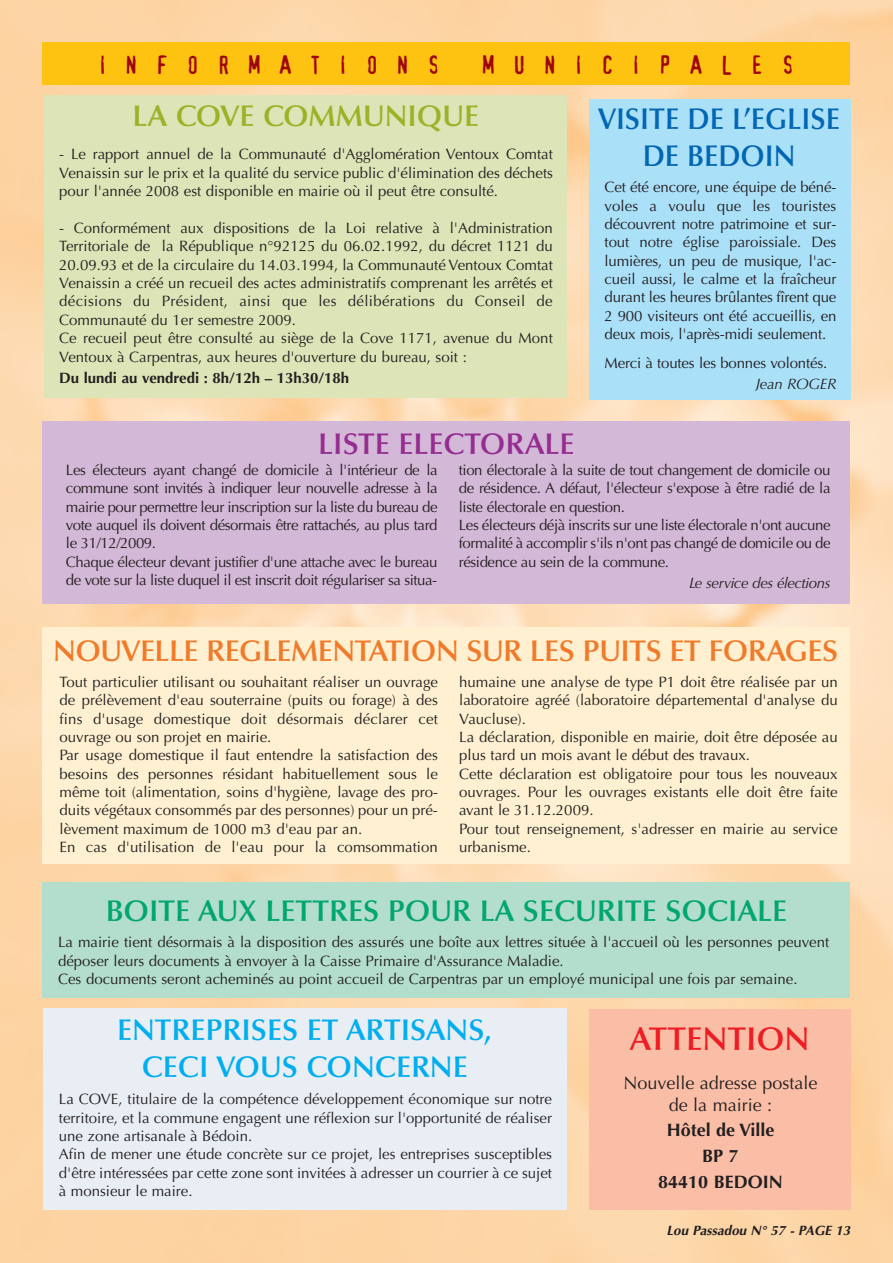
<style>
.page{position:relative;width:893px;height:1263px;background:#fff}
.page>*{position:absolute;margin:0;border:0;box-sizing:border-box;transform-origin:0 0}
.t1{font:600 33px "Optima";color:#ee1d23}
.t2{font:600 30px "Optima";letter-spacing:-.015em;color:#f17a2a}
.t3{font:600 30px/36.8px "Optima";color:#00aeef;text-align:center}
.t4{font:600 30px "Optima";color:#00a66f}
.t5{font:600 30px/36.8px "Optima";color:#0166b3;text-align:center;scale:.95 1}
.t6{font:600 30px "Optima";color:#9cb226}
.t7{font:600 30px "Optima";color:#952d91}
.t8{font:24.75px "Confidential";letter-spacing:.75em;color:#9d070d}
.t9{font:18px/22px "Optima";color:#231f20;text-align:center}
.t10{font:18px/25.8px "Optima Bold TT";color:#231f20;text-align:center}
.t11{font:15px/18.5px "Optima";color:#231f20}
.t12{font:15px/18.5px "Optima";letter-spacing:-.03em;color:#231f20}
.t13{font:15px "Optima Bold TT";color:#231f20}
.t14{font:15px "Optima Italic TT";letter-spacing:-.03em;color:#231f20}
.t15{font:15px "Optima Italic TT";letter-spacing:-.01em;color:#231f20}
.t16{font:italic 700 13.5px "Optima";color:#231f20}
</style>
<div class="page">
<img style="left:0;top:0;width:893px;height:1263px">
<div style="left:43px;top:43px;width:807px;height:42px;background:#fec210"></div>
<div style="left:43px;top:627px;width:807px;height:237px;background:#fef0d0"></div>
<div style="left:43px;top:421px;width:807px;height:183px;background:#d4b8d7"></div>
<div style="left:589px;top:99px;width:261px;height:301px;background:#abe0f9"></div>
<div style="left:589px;top:1009px;width:261px;height:201px;background:#fabea7"></div>
<div style="left:43px;top:882px;width:807px;height:116px;background:#b3ddcc"></div>
<div style="left:43px;top:1008px;width:524px;height:202px;background:#e9eef5"></div>
<div style="left:45px;top:95px;width:522px;height:303px;background:#dde4b7"></div>
<h3 class="t8" style="left:99px;top:51px;width:343px">INFORMATIONS</h3>
<h3 class="t8" style="left:482px;top:51px;width:313px">MUNICIPALES</h3>
<h2 class="t6" style="left:132px;top:103px;width:348px">LA COVE COMMUNIQUE</h2>
<p class="t11" style="left:59px;top:146px;width:495px;text-align:justify">- Le rapport annuel de la Communauté d'Agglomération Ventoux Comtat Venaissin sur le prix et la qualité du service public d'élimination des déchets pour l'année 2008 est disponible en mairie où il peut être consulté.</p>
<p class="t11" style="left:59px;top:220px;width:495px">- Conformément aux dispositions de la Loi relative à l'Administration Territoriale de la République n°92125 du 06.02.1992, du décret 1121 du 20.09.93 et de la circulaire du 14.03.1994, la Communauté Ventoux Comtat Venaissin a créé un recueil des actes administratifs comprenant les arrêtés et décisions du Président, ainsi que les délibérations du Conseil de Communauté du 1er semestre 2009.<br>Ce recueil peut être consulté au siège de la Cove 1171, avenue du Mont Ventoux à Carpentras, aux heures d'ouverture du bureau, soit :</p>
<p class="t13" style="left:59px;top:371px;width:292px">Du lundi au vendredi : 8h/12h – 13h30/18h</p>
<h2 class="t5" style="left:598px;top:103px;width:256px">VISITE DE L’EGLISE<br>DE BEDOIN</h2>
<p class="t11" style="left:605px;top:179px;width:233px;text-align:justify">Cet été encore, une équipe de béné&shy;voles a voulu que les touristes découvrent notre patrimoine et sur&shy;tout notre église paroissiale. Des lumières, un peu de musique, l'ac&shy;cueil aussi, le calme et la fraîcheur durant les heures brûlantes fîrent que 2 900 visiteurs ont été accueillis, en deux mois, l'après-midi seulement.</p>
<p class="t11" style="left:605px;top:355px;width:224px">Merci à toutes les bonnes volontés.</p>
<p class="t15" style="left:756px;top:378px;width:82px">Jean ROGER</p>
<h2 class="t7" style="left:318px;top:432px;width:258px">LISTE ELECTORALE</h2>
<p class="t12" style="left:66px;top:462px;width:373px">Les électeurs ayant changé de domicile à l'intérieur de la commune sont invités à indiquer leur nouvelle adresse à la mairie pour permettre leur inscription sur la liste du bureau de vote auquel ils doivent désormais être rattachés, au plus tard le 31/12/2009.<br>Chaque électeur devant justifier d'une attache avec le bureau de vote sur la liste duquel il est inscrit doit régulariser sa situa-</p>
<p class="t12" style="left:459px;top:462px;width:373px">tion électorale à la suite de tout changement de domicile ou de résidence. A défaut, l'électeur s'expose à être radié de la liste électorale en question.<br>Les électeurs déjà inscrits sur une liste électorale n'ont aucune formalité à accomplir s'ils n'ont pas changé de domicile ou de résidence au sein de la commune.</p>
<p class="t14" style="left:689px;top:577px;width:143px">Le service des élections</p>
<h2 class="t2" style="left:53px;top:639px;width:787px">NOUVELLE REGLEMENTATION SUR LES PUITS ET FORAGES</h2>
<p class="t11" style="left:60px;top:674px;width:380px">Tout particulier utilisant ou souhaitant réaliser un ouvrage de prélèvement d'eau souterraine (puits ou forage) à des fins d'usage domestique doit désormais déclarer cet ouvrage ou son projet en mairie.<br>Par usage domestique il faut entendre la satisfaction des besoins des personnes résidant habituellement sous le même toit (alimentation, soins d'hygiène, lavage des pro&shy;duits végétaux consommés par des personnes) pour un pré&shy;lèvement maximum de 1000 m3 d'eau par an.<br>En cas d'utilisation de l'eau pour la comsommation</p>
<p class="t11" style="left:459px;top:674px;width:380px">humaine une analyse de type P1 doit être réalisée par un laboratoire agréé (laboratoire départemental d'analyse du Vaucluse).<br>La déclaration, disponible en mairie, doit être déposée au plus tard un mois avant le début des travaux.<br>Cette déclaration est obligatoire pour tous les nouveaux ouvrages. Pour les ouvrages existants elle doit être faite avant le 31.12.2009.<br>Pour tout renseignement, s'adresser en mairie au service urbanisme.</p>
<h2 class="t4" style="left:106px;top:899px;width:683px">BOITE AUX LETTRES POUR LA SECURITE SOCIALE</h2>
<p class="t11" style="left:58px;top:934px;width:773px">La mairie tient désormais à la disposition des assurés une boîte aux lettres située à l'accueil où les personnes peuvent déposer leurs documents à envoyer à la Caisse Primaire d'Assurance Maladie.<br>Ces documents seront acheminés au point accueil de Carpentras par un employé municipal une fois par semaine.</p>
<h2 class="t3" style="left:117px;top:1014px;width:377px">ENTREPRISES ET ARTISANS,<br>CECI VOUS CONCERNE</h2>
<p class="t11" style="left:59px;top:1091px;width:495px">La COVE, titulaire de la compétence développement économique sur notre territoire, et la commune engagent une réflexion sur l'opportunité de réaliser une zone artisanale à Bédoin.<br>Afin de mener une étude concrète sur ce projet, les entreprises susceptibles d'être intéressées par cette zone sont invitées à adresser un courrier à ce sujet à monsieur le maire.</p>
<h1 class="t1" style="left:630px;top:1026px;width:181px">ATTENTION</h1>
<p class="t9" style="left:624px;top:1073px;width:195px">Nouvelle adresse postale de la mairie :</p>
<p class="t10" style="left:658px;top:1119px;width:126px">Hôtel de Ville<br>BP 7<br>84410 BEDOIN</p>
<p class="t16" style="left:666px;top:1225px;width:188px">Lou Passadou N° 57 - PAGE 13</p>
</div>
